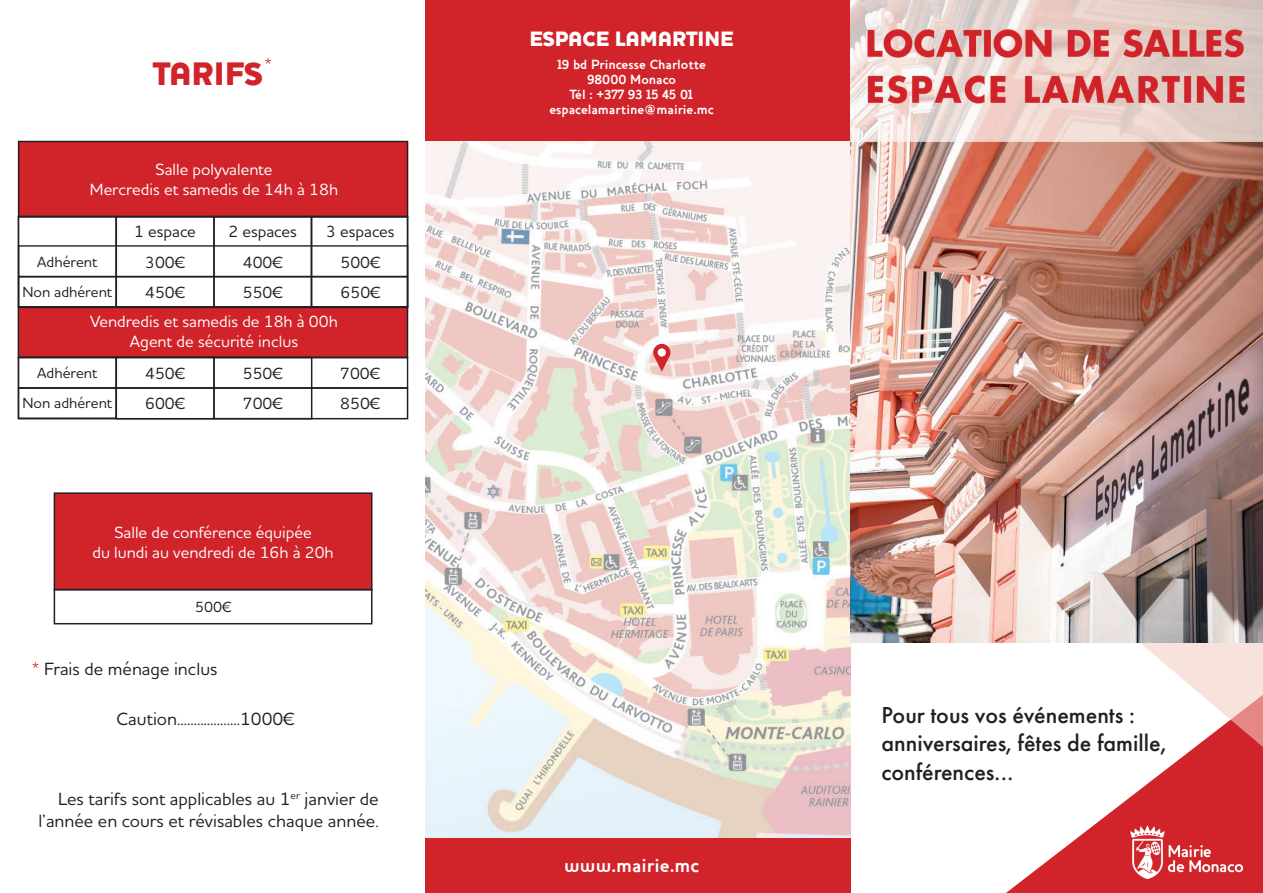
<style>
.page{position:relative;width:1263px;height:893px;background:#fff}
.page>*{position:absolute;margin:0;border:0;box-sizing:border-box;transform-origin:0 0}
.t1{font:800 32.85px "Houschka";color:#d1232a}
.t2{font:500 24px/28.5px "Futura PT";color:#231f20}
.t3{font:800 21px "Houschka";color:#fff}
.t4{font:700 19.5px "Houschka";color:#fff}
.t5{font:500 18px/21.6px "Houschka Pro";color:#231f20;text-align:right}
.t6{font:500 16.5px/19.8px "Houschka Pro";color:#fff;text-align:center}
.t7{font:500 16.5px "Houschka Pro";color:#231f20}
.t8{font:500 15px "Houschka Pro";color:#231f20}
.t9{font:700 13.5px/15px "Houschka";color:#fff;text-align:center}
.s1{color:#d1232a}
</style>
<div class="page">
<div style="left:18px;top:307px;width:389px;height:51px;background:#d1232a"></div>
<div style="left:18px;top:306px;width:390px;height:52px;border:2px solid #231f20"></div>
<div style="left:54px;top:493px;width:318px;height:97px;background:#d1232a"></div>
<div style="left:54px;top:492px;width:318px;height:98px;border:2px solid #231f20"></div>
<div style="left:19px;top:142px;width:389px;height:75px;background:#d1232a"></div>
<div style="left:18px;top:141px;width:390px;height:76px;border:2px solid #231f20"></div>
<img style="left:425px;top:141px;width:425px;height:698px">
<svg style="left:653px;top:344px;width:17px;height:28px"></svg>
<div style="left:658px;top:348px;width:8px;height:9px;background:#fff;border-radius:50%"></div>
<div style="left:425px;top:0;width:425px;height:141px;background:#d1232a"></div>
<div style="left:425px;top:839px;width:425px;height:54px;background:#d1232a"></div>
<svg style="left:1006px;top:747px;width:257px;height:146px;fill:#d1232a"></svg>
<svg style="left:1140px;top:643px;width:123px;height:104px"></svg>
<img style="left:1131px;top:825px;width:111px;height:53px">
<img style="left:850px;top:0;width:413px;height:643px">
<div style="left:54px;top:589px;width:318px;height:35px;border:2px solid #231f20"></div>
<div style="left:18px;top:245px;width:390px;height:32px;border:1px solid #231f20"></div>
<div style="left:18px;top:357px;width:390px;height:31px;border:1px solid #231f20"></div>
<div style="left:18px;top:276px;width:390px;height:32px;border:2px solid #231f20"></div>
<div style="left:18px;top:387px;width:390px;height:32px;border:2px solid #231f20"></div>
<div style="left:18px;top:216px;width:99px;height:92px;border:1px solid #231f20"></div>
<div style="left:18px;top:357px;width:99px;height:62px;border:1px solid #231f20"></div>
<div style="left:116px;top:216px;width:99px;height:92px;border:1px solid #231f20"></div>
<div style="left:116px;top:357px;width:99px;height:62px;border:1px solid #231f20"></div>
<div style="left:213px;top:216px;width:99px;height:92px;border:2px solid #231f20"></div>
<div style="left:311px;top:216px;width:97px;height:92px;border:2px solid #231f20"></div>
<div style="left:213px;top:357px;width:99px;height:62px;border:2px solid #231f20"></div>
<h1 class="t1" style="left:153px;top:54px;width:121px">TARIFS<sup>*</sup></h1>
<p class="t6" style="left:90px;top:160px;width:250px">Salle polyvalente<br>Mercredis et samedis de 14h à 18h</p>
<p class="t8" style="left:37px;top:252px;width:62px">Adhérent</p>
<p class="t8" style="left:22px;top:282px;width:91px">Non adhérent</p>
<p class="t7" style="left:134px;top:221px;width:63px">1 espace</p>
<p class="t7" style="left:228px;top:221px;width:70px">2 espaces</p>
<p class="t7" style="left:326px;top:221px;width:70px">3 espaces</p>
<p class="t7" style="left:145px;top:251px;width:41px">300€</p>
<p class="t7" style="left:145px;top:282px;width:41px">450€</p>
<p class="t7" style="left:243px;top:251px;width:41px">400€</p>
<p class="t7" style="left:243px;top:282px;width:41px">550€</p>
<p class="t7" style="left:340px;top:251px;width:41px">500€</p>
<p class="t7" style="left:340px;top:282px;width:41px">650€</p>
<p class="t6" style="left:90px;top:311px;width:249px">Vendredis et samedis de 18h à 00h<br>Agent de sécurité inclus</p>
<p class="t8" style="left:37px;top:363px;width:62px">Adhérent</p>
<p class="t8" style="left:22px;top:393px;width:91px">Non adhérent</p>
<p class="t7" style="left:145px;top:363px;width:41px">450€</p>
<p class="t7" style="left:145px;top:393px;width:41px">600€</p>
<p class="t7" style="left:243px;top:363px;width:41px">550€</p>
<p class="t7" style="left:243px;top:393px;width:41px">700€</p>
<p class="t7" style="left:340px;top:363px;width:41px">700€</p>
<p class="t7" style="left:340px;top:393px;width:41px">850€</p>
<p class="t6" style="left:92px;top:522px;width:243px">Salle de conférence équipée<br>du lundi au vendredi de 16h à 20h</p>
<p class="t8" style="left:195px;top:598px;width:37px">500€</p>
<p class="t5" style="left:32px;top:657px;width:187px"><span class="s1">*</span> Frais de ménage inclus</p>
<p class="t5" style="left:116px;top:708px;width:179px">Caution...................1000€</p>
<p class="t5" style="left:38px;top:788px;width:342px">Les tarifs sont applicables au 1<sup>er</sup> janvier de l’année en cours et révisables chaque année.</p>
<p class="t3" style="left:530px;top:26px;width:205px">ESPACE LAMARTINE</p>
<p class="t9" style="left:549px;top:57px;width:166px">19 bd Princesse Charlotte<br>98000 Monaco<br>Tél : +377 93 15 45 01 espacelamartine@mairie.mc</p>
<p class="t4" style="left:564px;top:854px;width:136px">www.mairie.mc</p>
<h2 class="t2" style="left:881px;top:701px;width:286px">Pour tous vos événements : anniversaires, fêtes de famille, conférences...</h2>
</div>
